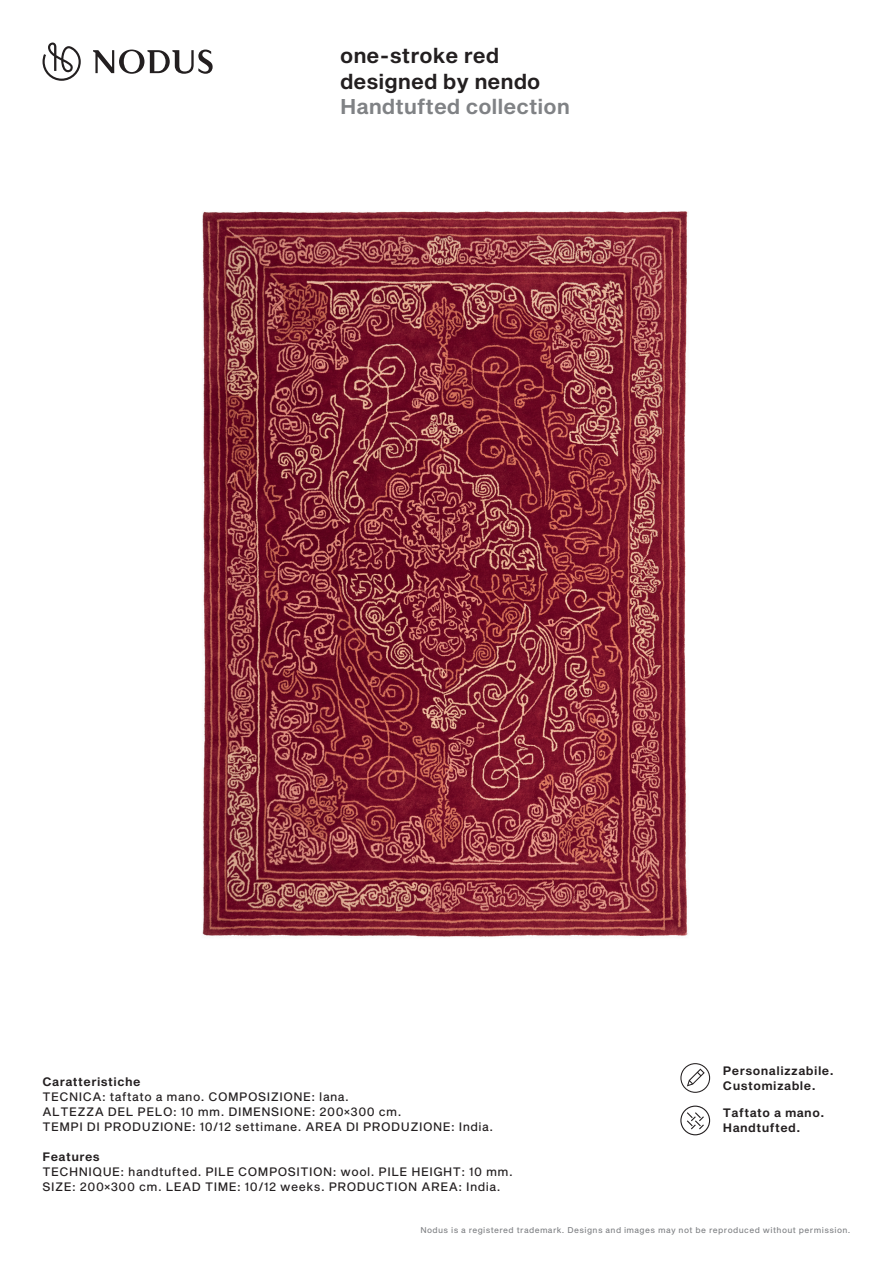
<style>
.page{position:relative;width:893px;height:1263px;background:#fff}
.page>*{position:absolute;margin:0;border:0;box-sizing:border-box;transform-origin:0 0}
.t1{font:21px/25.5px "Sequel Sans Semi Bold Body";color:#231f20}
.t2{font:21px "Sequel Sans Semi Bold Body";color:#808285}
.t3{font:12px/15px "Sequel Sans Roman Body";letter-spacing:.04em;color:#231f20}
.t4{font:12px/15px "Sequel Sans Semi Bold Body";letter-spacing:.04em;color:#231f20}
.t5{font:8.25px "Sequel Sans Roman Body";letter-spacing:.05em;color:#808285}
</style>
<div class="page">
<img style="left:202px;top:211px;width:486px;height:726px">
<svg style="left:43px;top:43px;width:38px;height:38px"></svg>
<svg style="left:93px;top:50px;width:120px;height:24px"></svg>
<svg style="left:680px;top:1063px;width:30px;height:30px"></svg>
<svg style="left:680px;top:1105px;width:30px;height:30px"></svg>
<h1 class="t1" style="left:340px;top:44px;width:202px">one-stroke red designed by nendo</h1>
<h1 class="t2" style="left:340px;top:92px;width:231px">Handtufted collection</h1>
<p class="t4" style="left:43px;top:1074px;width:100px">Caratteristiche</p>
<p class="t3" style="left:43px;top:1089px;width:452px">TECNICA: taftato a mano. COMPOSIZIONE: lana.<br>ALTEZZA DEL PELO: 10 mm. DIMENSIONE: 200×300 cm.<br>TEMPI DI PRODUZIONE: 10/12 settimane. AREA DI PRODUZIONE: India.</p>
<p class="t4" style="left:43px;top:1149px;width:59px">Features</p>
<p class="t3" style="left:43px;top:1164px;width:472px">TECHNIQUE: handtufted. PILE COMPOSITION: wool. PILE HEIGHT: 10 mm.<br>SIZE: 200×300 cm. LEAD TIME: 10/12 weeks. PRODUCTION AREA: India.</p>
<p class="t4" style="left:723px;top:1063px;width:112px">Personalizzabile.<br>Customizable.</p>
<p class="t4" style="left:723px;top:1106px;width:103px">Taftato a mano.<br>Handtufted.</p>
<p class="t5" style="left:420px;top:1224px;width:432px">Nodus is a registered trademark. Designs and images may not be reproduced without permission.</p>
</div>
